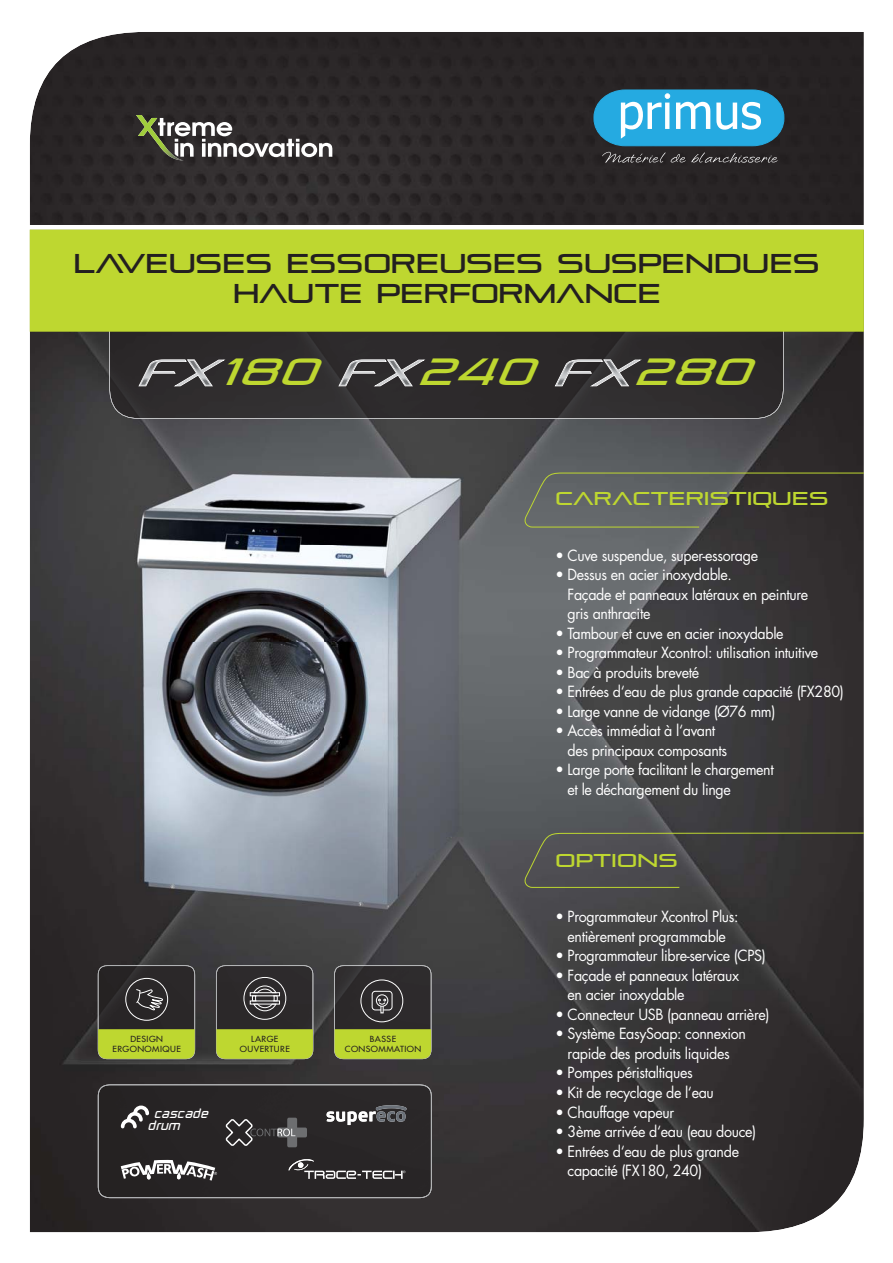
<style>
.page{position:relative;width:893px;height:1263px;background:#fff}
.page>*{position:absolute;margin:0;border:0;box-sizing:border-box;transform-origin:0 0}
.t1{font:italic 37.8px "Pirulen";color:#bed730;scale:1.08 1}
.t2{font:27px/30px "Pirulen";letter-spacing:.01em;color:#231f20;text-align:center}
.t3{font:18.6px "Pirulen";letter-spacing:.02em;color:#bed730;scale:1.05 1}
.t4{font:15px/19.5px "Futura CE";letter-spacing:-.025em;color:#fff;scale:.95 1}
.t5{font:italic 13.65px/12px "Russell Square CE";color:#fff}
.t6{font:8.25px/9.9px "Futura CE";letter-spacing:.05em;color:#231f20;text-align:center;scale:1.05 1}
</style>
<div class="page">
<img style="left:30px;top:332px;width:834px;height:900px">
<img style="left:30px;top:32px;width:834px;height:193px">
<svg style="left:522px;top:472px;width:342px;height:56px;background:#4f514e"></svg>
<img style="left:136px;top:115px;width:48px;height:46px">
<svg style="left:158px;top:118px;width:174px;height:39px"></svg>
<img style="left:112px;top:448px;width:373px;height:486px">
<img style="left:334px;top:965px;width:97px;height:64px">
<svg style="left:334px;top:1029px;width:97px;height:30px;background:#bbd331"></svg>
<div style="left:361px;top:979px;width:42px;height:43px;border:1px solid #fff;border-radius:50%"></div>
<div style="left:372px;top:991px;width:20px;height:19px;border:1px solid #fff;border-radius:3px"></div>
<div style="left:376px;top:994px;width:12px;height:13px;border:1px solid #fff;border-radius:50%"></div>
<svg style="left:378px;top:999px;width:8px;height:14px"></svg>
<img style="left:216px;top:965px;width:97px;height:64px">
<svg style="left:216px;top:1029px;width:97px;height:30px;background:#bbd331"></svg>
<svg style="left:243px;top:977px;width:44px;height:43px;background:#555354"></svg>
<img style="left:98px;top:965px;width:97px;height:64px">
<svg style="left:98px;top:1029px;width:97px;height:30px;background:#bbd331"></svg>
<div style="left:125px;top:978px;width:43px;height:43px;border:1px solid #fff;border-radius:50%"></div>
<svg style="left:135px;top:988px;width:28px;height:24px"></svg>
<div style="left:98px;top:1084px;width:334px;height:114px;background:#282526"></div>
<svg style="left:121px;top:1160px;width:96px;height:20px"></svg>
<svg style="left:119px;top:1104px;width:32px;height:26px"></svg>
<svg style="left:289px;top:1158px;width:116px;height:21px;background:#4d4b4b"></svg>
<svg style="left:327px;top:1111px;width:49px;height:14px"></svg>
<img style="left:377px;top:1111px;width:28px;height:11px">
<img style="left:376px;top:1105px;width:31px;height:5px">
<svg style="left:225px;top:1118px;width:82px;height:29px;background:#484748"></svg>
<svg style="left:594px;top:90px;width:190px;height:56px;background:#46aed9"></svg>
<svg style="left:602px;top:152px;width:176px;height:11px;background:#454242"></svg>
<svg style="left:522px;top:832px;width:342px;height:56px;background:#454442"></svg>
<div style="left:109px;top:332px;width:675px;height:87px;background:#2d2a2c"></div>
<svg style="left:139px;top:360px;width:85px;height:27px;background:#5b5a5b"></svg>
<svg style="left:339px;top:360px;width:85px;height:27px;background:#5c5a5c"></svg>
<svg style="left:555px;top:360px;width:85px;height:27px;background:#5c5b5c"></svg>
<div style="left:30px;top:230px;width:834px;height:102px;background:#bed730"></div>
<h2 class="t2" style="left:74px;top:250px;width:747px">LAVEUSES ESSOREUSES SUSPENDUES<br>HAUTE PERFORMANCE</h2>
<h1 class="t1" style="left:218px;top:353px;width:106px">180</h1>
<h1 class="t1" style="left:417px;top:353px;width:123px">240</h1>
<h1 class="t1" style="left:634px;top:353px;width:123px">280</h1>
<p class="t3" style="left:555px;top:490px;width:261px">CARACTERISTIQUES</p>
<p class="t4" style="left:555px;top:547px;width:215px">• Cuve suspendue, super-essorage</p>
<p class="t4" style="left:568px;top:566px;width:255px;text-indent:-12px">• Dessus en acier inoxydable.<br>Façade et panneaux latéraux en peinture gris anthracite</p>
<p class="t4" style="left:555px;top:625px;width:242px">• Tambour et cuve en acier inoxydable</p>
<p class="t4" style="left:555px;top:644px;width:278px">• Programmateur Xcontrol: utilisation intuitive</p>
<p class="t4" style="left:555px;top:664px;width:153px">• Bac à produits breveté</p>
<p class="t4" style="left:555px;top:683px;width:305px">• Entrées d‘eau de plus grande capacité (FX280)</p>
<p class="t4" style="left:555px;top:703px;width:233px">• Large vanne de vidange (Ø76 mm)</p>
<p class="t4" style="left:568px;top:722px;width:170px;text-indent:-12px">• Accès immédiat à l‘avant des principaux composants</p>
<p class="t4" style="left:568px;top:761px;width:219px;text-indent:-12px">• Large porte facilitant le chargement et le déchargement du linge</p>
<p class="t6" style="left:113px;top:1034px;width:67px">DESIGN<br>ERGONOMIQUE</p>
<p class="t5" style="left:148px;top:1107px;width:62px;text-indent:6px">cascade drum</p>
<p class="t6" style="left:240px;top:1034px;width:49px">LARGE<br>OUVERTURE</p>
<p class="t6" style="left:345px;top:1034px;width:74px">BASSE<br>CONSOMMATION</p>
<p class="t3" style="left:555px;top:851px;width:118px">OPTIONS</p>
<p class="t4" style="left:555px;top:908px;width:194px;text-align:center">• Programmateur Xcontrol Plus: entièrement programmable</p>
<p class="t4" style="left:555px;top:947px;width:223px">• Programmateur libre-service (CPS)</p>
<p class="t4" style="left:568px;top:967px;width:182px;text-indent:-12px">• Façade et panneaux latéraux en acier inoxydable</p>
<p class="t4" style="left:555px;top:1006px;width:227px">• Connecteur USB (panneau arrière)</p>
<p class="t4" style="left:555px;top:1025px;width:202px;text-align:center">• Système EasySoap: connexion rapide des produits liquides</p>
<p class="t4" style="left:555px;top:1064px;width:146px">• Pompes péristaltiques</p>
<p class="t4" style="left:555px;top:1084px;width:168px">• Kit de recyclage de l‘eau</p>
<p class="t4" style="left:555px;top:1103px;width:126px">• Chauffage vapeur</p>
<p class="t4" style="left:555px;top:1123px;width:213px">• 3ème arrivée d‘eau (eau douce)</p>
<p class="t4" style="left:568px;top:1142px;width:182px;text-indent:-12px">• Entrées d‘eau de plus grande capacité (FX180, 240)</p>
</div>
